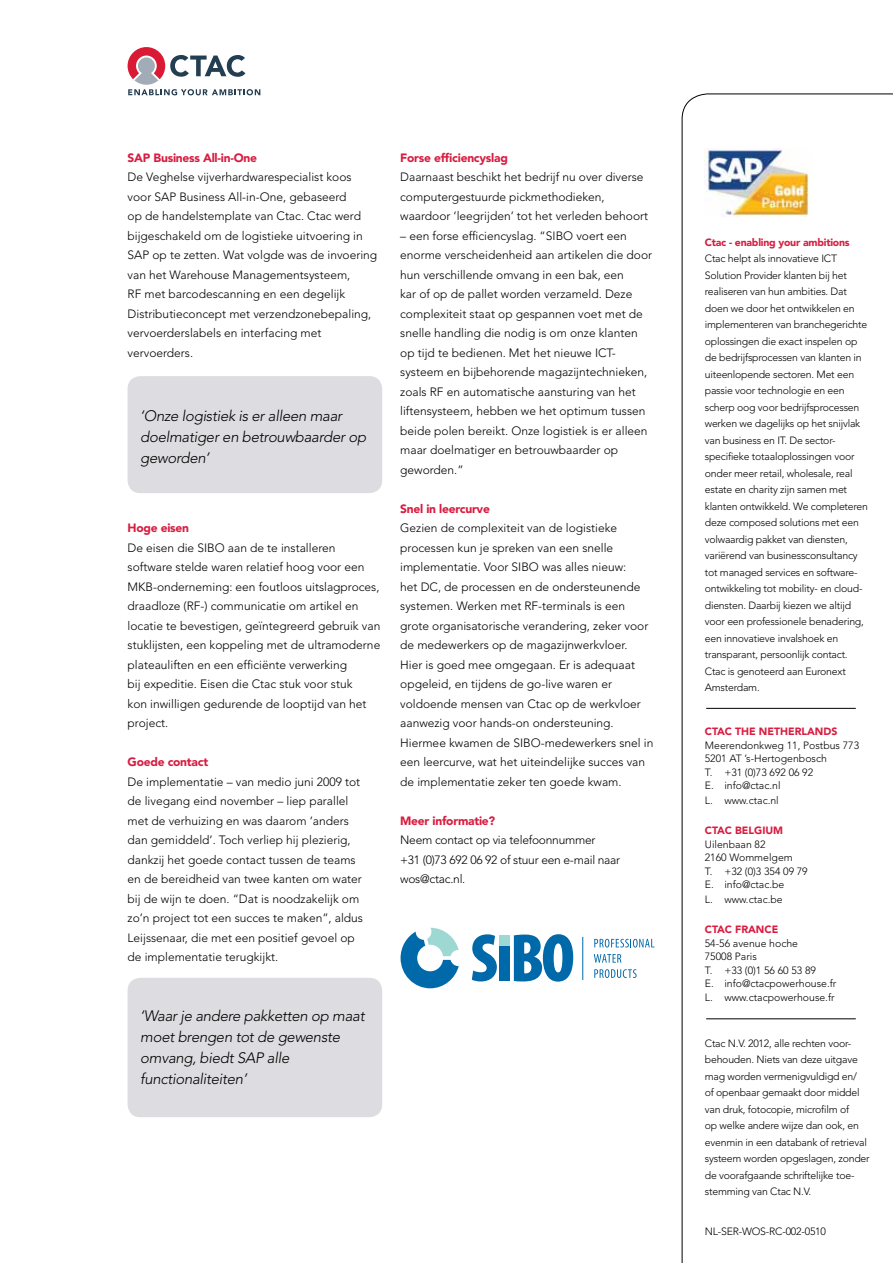
<style>
.page{position:relative;width:893px;height:1263px;background:#fff}
.page>*{position:absolute;margin:0;border:0;box-sizing:border-box;transform-origin:0 0}
.t1{font:italic 300 15px/21px "Avenir LT";letter-spacing:-.02em;color:#000}
.t2{font:300 12px/19.5px "Avenir LT";color:#000}
.t3{font:900 12px "Avenir LT";letter-spacing:-.02em;color:#d81d41}
.t4{font:300 12px/19.5px "Avenir LT";letter-spacing:-.02em;color:#000}
.t5{font:300 10.5px/16.5px "Avenir LT";letter-spacing:-.02em;color:#000}
.t6{font:300 10.5px/13.5px "Avenir LT";color:#000}
.t7{font:900 10.5px "Avenir LT";color:#d81d41}
.t8{font:900 10.5px "Avenir LT";letter-spacing:-.02em;color:#d81d41}
</style>
<div class="page">
<svg style="left:128px;top:47px;width:132px;height:48px"></svg>
<svg style="left:681px;top:93px;width:212px;height:1170px"></svg>
<hr style="left:706px;top:708px;width:150px;height:1px;background:#000">
<hr style="left:706px;top:1018px;width:150px;height:1px;background:#000">
<svg style="left:594px;top:939px;width:60px;height:8px"></svg>
<svg style="left:594px;top:954px;width:27px;height:9px"></svg>
<svg style="left:594px;top:969px;width:43px;height:9px"></svg>
<hr style="left:582px;top:937px;width:1px;height:43px;background:#0069aa">
<svg style="left:401px;top:928px;width:58px;height:60px"></svg>
<svg style="left:472px;top:934px;width:25px;height:47px"></svg>
<div style="left:499px;top:946px;width:10px;height:35px;background:#0069aa"></div>
<svg style="left:514px;top:934px;width:59px;height:48px"></svg>
<div style="left:499px;top:935px;width:10px;height:10px;background:#9ed8d2"></div>
<div style="left:128px;top:376px;width:254px;height:117px;background:#dddce0;border-radius:13px"></div>
<div style="left:128px;top:978px;width:254px;height:139px;background:#dddce0;border-radius:13px"></div>
<img style="left:705px;top:149px;width:107px;height:67px">
<p class="t3" style="left:128px;top:150px;width:131px">SAP Business All-in-One</p>
<p class="t2" style="left:128px;top:167px;width:251px">De Veghelse vijverhardwarespecialist koos voor SAP Business All-in-One, gebaseerd<br>op de handelstemplate van Ctac. Ctac werd bijgeschakeld om de logistieke uitvoering in SAP op te zetten. Wat volgde was de invoering van het Warehouse Managementsysteem,<br>RF met barcodescanning en een degelijk Distributieconcept met verzendzonebepaling, vervoerderslabels en interfacing met vervoerders.</p>
<p class="t1" style="left:140px;top:405px;width:227px">‘Onze logistiek is er alleen maar doelmatiger en betrouwbaarder op geworden’</p>
<p class="t3" style="left:128px;top:521px;width:63px">Hoge eisen</p>
<p class="t2" style="left:128px;top:538px;width:254px">De eisen die SIBO aan de te installeren software stelde waren relatief hoog voor een MKB-onderneming: een foutloos uitslagproces, draadloze (RF-) communicatie om artikel en locatie te bevestigen, geïntegreerd gebruik van stuklijsten, een koppeling met de ultramoderne plateauliften en een efficiënte verwerking<br>bij expeditie. Eisen die Ctac stuk voor stuk<br>kon inwilligen gedurende de looptijd van het project.</p>
<p class="t3" style="left:128px;top:755px;width:82px">Goede contact</p>
<p class="t2" style="left:128px;top:772px;width:237px">De implementatie – van medio juni 2009 tot de livegang eind november – liep parallel met de verhuizing en was daarom ‘anders dan gemiddeld’. Toch verliep hij plezierig, dankzij het goede contact tussen de teams en de bereidheid van twee kanten om water bij de wijn te doen. “Dat is noodzakelijk om zo’n project tot een succes te maken”, aldus Leijssenaar, die met een positief gevoel op de implementatie terugkijkt.</p>
<p class="t1" style="left:140px;top:1005px;width:226px">‘Waar je andere pakketten op maat moet brengen tot de gewenste omvang, biedt SAP alle functionaliteiten’</p>
<p class="t3" style="left:400px;top:150px;width:109px">Forse efficiencyslag</p>
<p class="t2" style="left:400px;top:167px;width:249px">Daarnaast beschikt het bedrijf nu over diverse computergestuurde pickmethodieken, waardoor ‘leegrijden’ tot het verleden behoort</p>
<p class="t2" style="left:400px;top:226px;width:253px">– een forse efficiencyslag. “SIBO voert een enorme verscheidenheid aan artikelen die door hun verschillende omvang in een bak, een<br>kar of op de pallet worden verzameld. Deze complexiteit staat op gespannen voet met de snelle handling die nodig is om onze klanten op tijd te bedienen. Met het nieuwe ICT&shy;systeem en bijbehorende magazijntechnieken, zoals RF en automatische aansturing van het liftensysteem, hebben we het optimum tussen beide polen bereikt. Onze logistiek is er alleen maar doelmatiger en betrouwbaarder op geworden.”</p>
<p class="t3" style="left:400px;top:501px;width:91px">Snel in leercurve</p>
<p class="t2" style="left:400px;top:518px;width:255px">Gezien de complexiteit van de logistieke processen kun je spreken van een snelle implementatie. Voor SIBO was alles nieuw:<br>het DC, de processen en de ondersteunende systemen. Werken met RF-terminals is een grote organisatorische verandering, zeker voor de medewerkers op de magazijnwerkvloer.<br>Hier is goed mee omgegaan. Er is adequaat opgeleid, en tijdens de go-live waren er voldoende mensen van Ctac op de werkvloer aanwezig voor hands-on ondersteuning.<br>Hiermee kwamen de SIBO-medewerkers snel in een leercurve, wat het uiteindelijke succes van de implementatie zeker ten goede kwam.</p>
<p class="t3" style="left:400px;top:813px;width:97px">Meer informatie?</p>
<p class="t4" style="left:400px;top:830px;width:222px">Neem contact op via telefoonnummer<br>+31 (0)73 692 06 92 of stuur een e-mail naar wos@ctac.nl.</p>
<p class="t8" style="left:705px;top:236px;width:146px">Ctac - enabling your ambitions</p>
<p class="t5" style="left:705px;top:250px;width:165px">Ctac helpt als innovatieve ICT Solution Provider klanten bij het realiseren van hun ambities. Dat doen we door het ontwikkelen en implementeren van branchegerichte oplossingen die exact inspelen op de bedrijfsprocessen van klanten in uiteenlopende sectoren. Met een passie voor technologie en een scherp oog voor bedrijfsprocessen werken we dagelijks op het snijvlak van business en IT. De sector&shy;specifieke totaaloplossingen voor onder meer retail, wholesale, real estate en charity zijn samen met klanten ontwikkeld. We completeren deze composed solutions met een volwaardig pakket van diensten, variërend van businessconsultancy tot managed services en software&shy;ontwikkeling tot mobility- en cloud&shy;diensten. Daarbij kiezen we altijd voor een professionele benadering, een innovatieve invalshoek en transparant, persoonlijk contact.<br>Ctac is genoteerd aan Euronext Amsterdam.</p>
<p class="t7" style="left:705px;top:725px;width:134px">CTAC THE NETHERLANDS</p>
<p class="t6" style="left:705px;top:738px;width:156px">Meerendonkweg 11, Postbus 773<br>5201 AT ’s-Hertogenbosch<br>T. +31 (0)73 692 06 92<br>E. info@ctac.nl</p>
<p class="t6" style="left:705px;top:794px;width:75px">L. www.ctac.nl</p>
<p class="t7" style="left:705px;top:824px;width:80px">CTAC BELGIUM</p>
<p class="t6" style="left:705px;top:837px;width:104px">Uilenbaan 82<br>2160 Wommelgem<br>T. +32 (0)3 354 09 79<br>E. info@ctac.be</p>
<p class="t6" style="left:705px;top:893px;width:79px">L. www.ctac.be</p>
<p class="t7" style="left:705px;top:923px;width:75px">CTAC FRANCE</p>
<p class="t6" style="left:705px;top:936px;width:133px">54-56 avenue hoche<br>75008 Paris<br>T. +33 (0)1 56 60 53 89<br>E. info@ctacpowerhouse.fr<br>L. www.ctacpowerhouse.fr</p>
<p class="t5" style="left:705px;top:1035px;width:166px">Ctac N.V. 2012, alle rechten voor&shy;behouden. Niets van deze uitgave mag worden vermenigvuldigd en/<br>of openbaar gemaakt door middel van druk, fotocopie, microfilm of<br>op welke andere wijze dan ook, en evenmin in een databank of retrieval systeem worden opgeslagen, zonder de voorafgaande schriftelijke toe&shy;stemming van Ctac N.V.</p>
<p class="t5" style="left:705px;top:1223px;width:123px">NL-SER-WOS-RC-002-0510</p>
</div>
